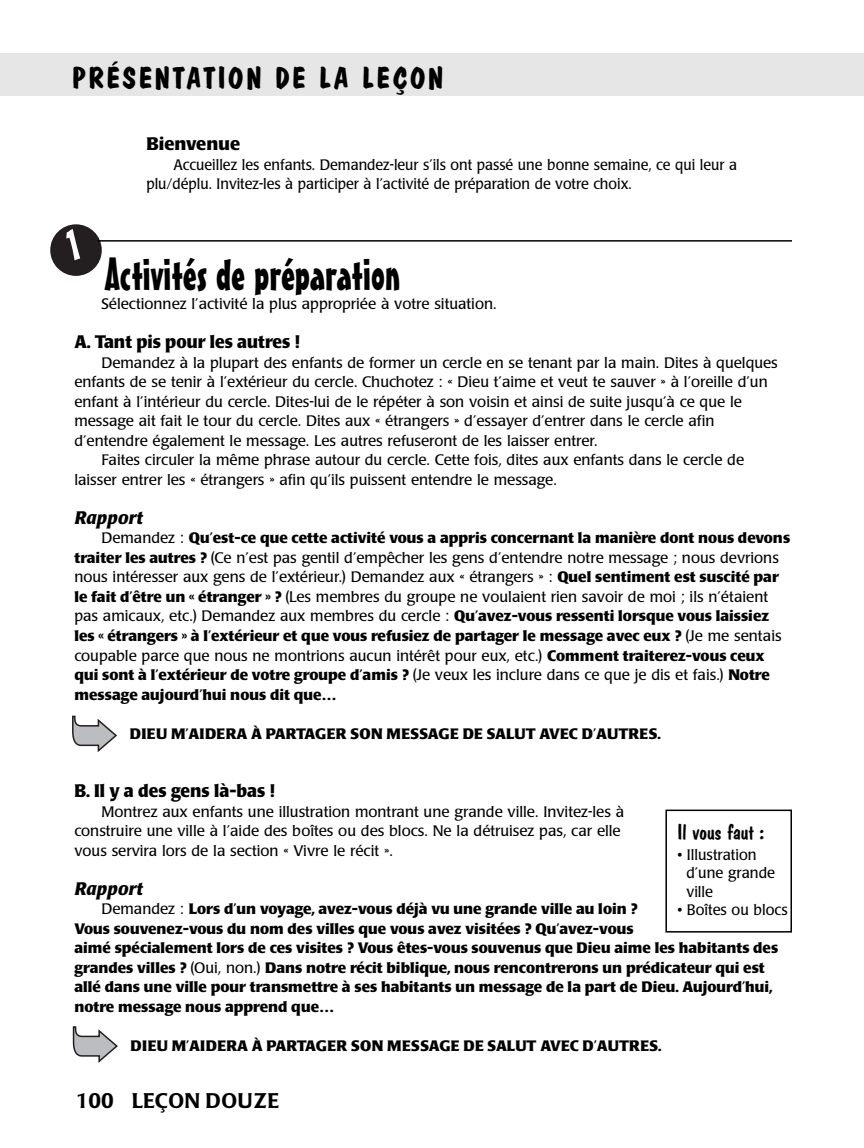
<style>
.page{position:relative;width:864px;height:1148px;background:#fff}
.page>*{position:absolute;margin:0;border:0;box-sizing:border-box;transform-origin:0 0}
.t1{font:45px "Mister Earl BT";color:#000}
.t2{font:700 30px "Dom Casual D";letter-spacing:.095em;color:#000}
.t3{font:500 21px "Poppl Laudatio";letter-spacing:.02em;color:#000}
.t4{font:21px "Dom Casual D";color:#000;scale:1.05 1}
.t5{font:700 18px "Poppl Laudatio";color:#000;scale:.95 1}
.t6{font:italic 700 18px "Poppl Laudatio";color:#000;scale:.95 1}
.t7{font:700 18px "Poppl Laudatio";color:#000}
.t8{font:15px/19.5px "Poppl Laudatio";color:#000}
.t9{font:700 15px/19.5px "Poppl Laudatio";color:#000}
.t10{font:15px/19.5px "Poppl Laudatio";color:#000;scale:.95 1}
.s1{font-weight:700}
.s2{font-weight:400}
</style>
<div class="page">
<div style="left:0;top:53px;width:864px;height:43px;background:#e6e6e6"></div>
<hr style="left:98px;top:240px;width:694px;height:2px;background:#000">
<svg style="left:72px;top:715px;width:45px;height:37px"></svg>
<div style="left:665px;top:809px;width:127px;height:123px;border:2px solid #000"></div>
<svg style="left:73px;top:1026px;width:45px;height:36px"></svg>
<svg style="left:50px;top:224px;width:52px;height:52px"></svg>
<h2 class="t2" style="left:73px;top:60px;width:372px">PRÉSENTATION DE LA LEÇON</h2>
<p class="t7" style="left:146px;top:137px;width:95px">Bienvenue</p>
<p class="t10" style="left:146px;top:156px;width:623px;text-indent:27px">Accueillez les enfants. Demandez-leur s’ils ont passé une bonne semaine, ce qui leur a plu/déplu. Invitez-les à participer à l’activité de préparation de votre choix.</p>
<h1 class="t1" style="left:105px;top:257px;width:297px">Activités de préparation</h1>
<p class="t8" style="left:101px;top:296px;width:397px">Sélectionnez l’activité la plus appropriée à votre situation.</p>
<p class="t5" style="left:74px;top:335px;width:239px">A. Tant pis pour les autres !</p>
<p class="t8" style="left:101px;top:354px;width:678px">Demandez à la plupart des enfants de former un cercle en se tenant par la main. Dites à quelques</p>
<p class="t8" style="left:74px;top:374px;width:695px">enfants de se tenir à l’extérieur du cercle. Chuchotez : « Dieu t’aime et veut te sauver » à l’oreille d’un</p>
<p class="t8" style="left:74px;top:393px;width:669px">enfant à l’intérieur du cercle. Dites-lui de le répéter à son voisin et ainsi de suite jusqu’à ce que le</p>
<p class="t8" style="left:74px;top:413px;width:642px">message ait fait le tour du cercle. Dites aux « étrangers » d’essayer d’entrer dans le cercle afin</p>
<p class="t8" style="left:74px;top:432px;width:525px">d’entendre également le message. Les autres refuseront de les laisser entrer.</p>
<p class="t8" style="left:101px;top:452px;width:644px">Faites circuler la même phrase autour du cercle. Cette fois, dites aux enfants dans le cercle de</p>
<p class="t8" style="left:74px;top:471px;width:484px">laisser entrer les « étrangers » afin qu’ils puissent entendre le message.</p>
<p class="t6" style="left:74px;top:510px;width:74px">Rapport</p>
<p class="t8" style="left:74px;top:530px;width:717px;text-indent:27px">Demandez : <span class="s1">Qu’est-ce que cette activité vous a appris concernant la manière dont nous devons traiter les autres ?</span> (Ce n’est pas gentil d’empêcher les gens d’entendre notre message ; nous devrions nous intéresser aux gens de l’extérieur.) Demandez aux « étrangers » : <span class="s1">Quel sentiment est suscité par le fait d’être un « étranger » ?</span> (Les membres du groupe ne voulaient rien savoir de moi ; ils n’étaient pas amicaux, etc.) Demandez aux membres du cercle : <span class="s1">Qu’avez-vous ressenti lorsque vous laissiez les « étrangers » à l’extérieur et que vous refusiez de partager le message avec eux ?</span> (Je me sentais coupable parce que nous ne montrions aucun intérêt pour eux, etc.) <span class="s1">Comment traiterez-vous ceux qui sont à l’extérieur de votre groupe d’amis ?</span> (Je veux les inclure dans ce que je dis et fais.) <span class="s1">Notre message aujourd’hui nous dit que…</span></p>
<p class="t9" style="left:130px;top:725px;width:532px">DIEU M’AIDERA À PARTAGER SON MESSAGE DE SALUT AVEC D’AUTRES.</p>
<p class="t5" style="left:74px;top:783px;width:212px">B. Il y a des gens là-bas !</p>
<p class="t8" style="left:74px;top:803px;width:551px;text-indent:27px">Montrez aux enfants une illustration montrant une grande ville. Invitez-les à construire une ville à l’aide des boîtes ou des blocs. Ne la détruisez pas, car elle vous servira lors de la section « Vivre le récit ».</p>
<p class="t6" style="left:74px;top:881px;width:74px">Rapport</p>
<p class="t9" style="left:74px;top:900px;width:705px;text-indent:27px"><span class="s2">Demandez :</span> Lors d’un voyage, avez-vous déjà vu une grande ville au loin ?<br>Vous souvenez-vous du nom des villes que vous avez visitées ? Qu’avez-vous<br>aimé spécialement lors de ces visites ? Vous êtes-vous souvenus que Dieu aime les habitants des grandes villes ? <span class="s2">(Oui, non.)</span> Dans notre récit biblique, nous rencontrerons un prédicateur qui est allé dans une ville pour transmettre à ses habitants un message de la part de Dieu. Aujourd’hui, notre message nous apprend que…</p>
<p class="t9" style="left:131px;top:1037px;width:532px">DIEU M’AIDERA À PARTAGER SON MESSAGE DE SALUT AVEC D’AUTRES.</p>
<h3 class="t4" style="left:677px;top:819px;width:84px">Il vous faut :</h3>
<p class="t8" style="left:686px;top:847px;width:90px;line-height:18.3px;text-indent:-9px">• Illustration d’une grande ville</p>
<p class="t8" style="left:677px;top:901px;width:112px">• Boîtes ou blocs</p>
<h3 class="t3" style="left:76px;top:1092px;width:205px">100 LEÇON DOUZE</h3>
</div>
